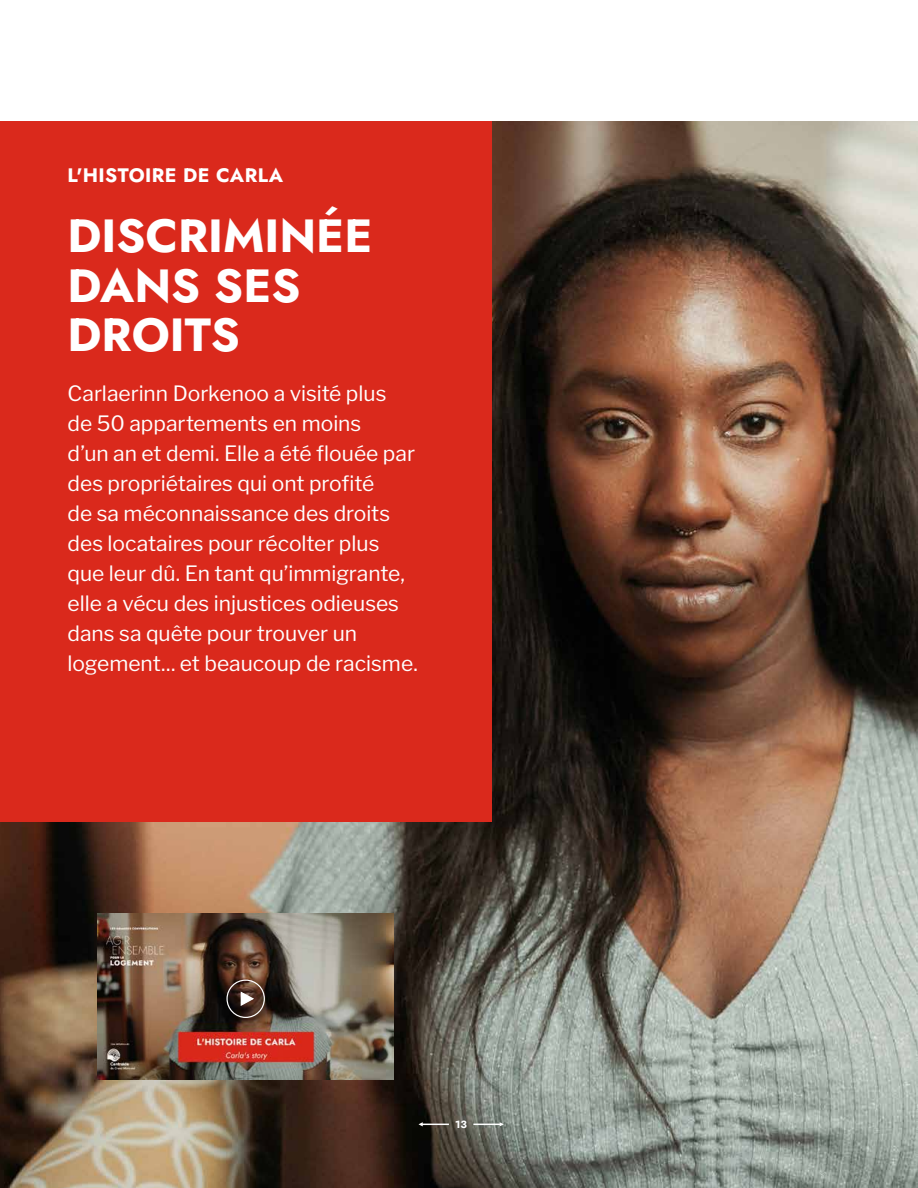
<style>
.page{position:relative;width:918px;height:1188px;background:#fff}
.page>*{position:absolute;margin:0;border:0;box-sizing:border-box;transform-origin:0 0}
.t1{font:700 46.5px/49.5px "Jost";color:#fff}
.t2{font:21px/30px "Libre Franklin";color:#fff}
.t3{font:700 19.5px "Jost";letter-spacing:.02em;color:#fff}
.t4{font:700 10.5px "Jost";color:#fff}
</style>
<div class="page">
<img style="left:0;top:122px;width:918px;height:1066px">
<svg style="left:418px;top:1122px;width:31px;height:4px"></svg>
<svg style="left:473px;top:1122px;width:31px;height:4px"></svg>
<div style="left:0;top:122px;width:491px;height:700px;background:#da291c"></div>
<img style="left:98px;top:914px;width:296px;height:166px">
<div style="left:226px;top:980px;width:39px;height:38px;border:1px solid #fff;border-radius:50%"></div>
<svg style="left:240px;top:991px;width:16px;height:16px"></svg>
<p class="t3" style="left:68px;top:162px;width:217px">L'HISTOIRE DE CARLA</p>
<h1 class="t1" style="left:68px;top:212px;width:306px">DISCRIMINÉE<br>DANS SES<br>DROITS</h1>
<p class="t2" style="left:68px;top:379px;width:352px">Carlaerinn Dorkenoo a visité plus<br>de 50 appartements en moins<br>d’un an et demi. Elle a été flouée par des propriétaires qui ont profité<br>de sa méconnaissance des droits des locataires pour récolter plus que leur dû. En tant qu’immigrante, elle a vécu des injustices odieuses dans sa quête pour trouver un logement... et beaucoup de racisme.</p>
<p class="t4" style="left:455px;top:1117px;width:13px">13</p>
</div>
